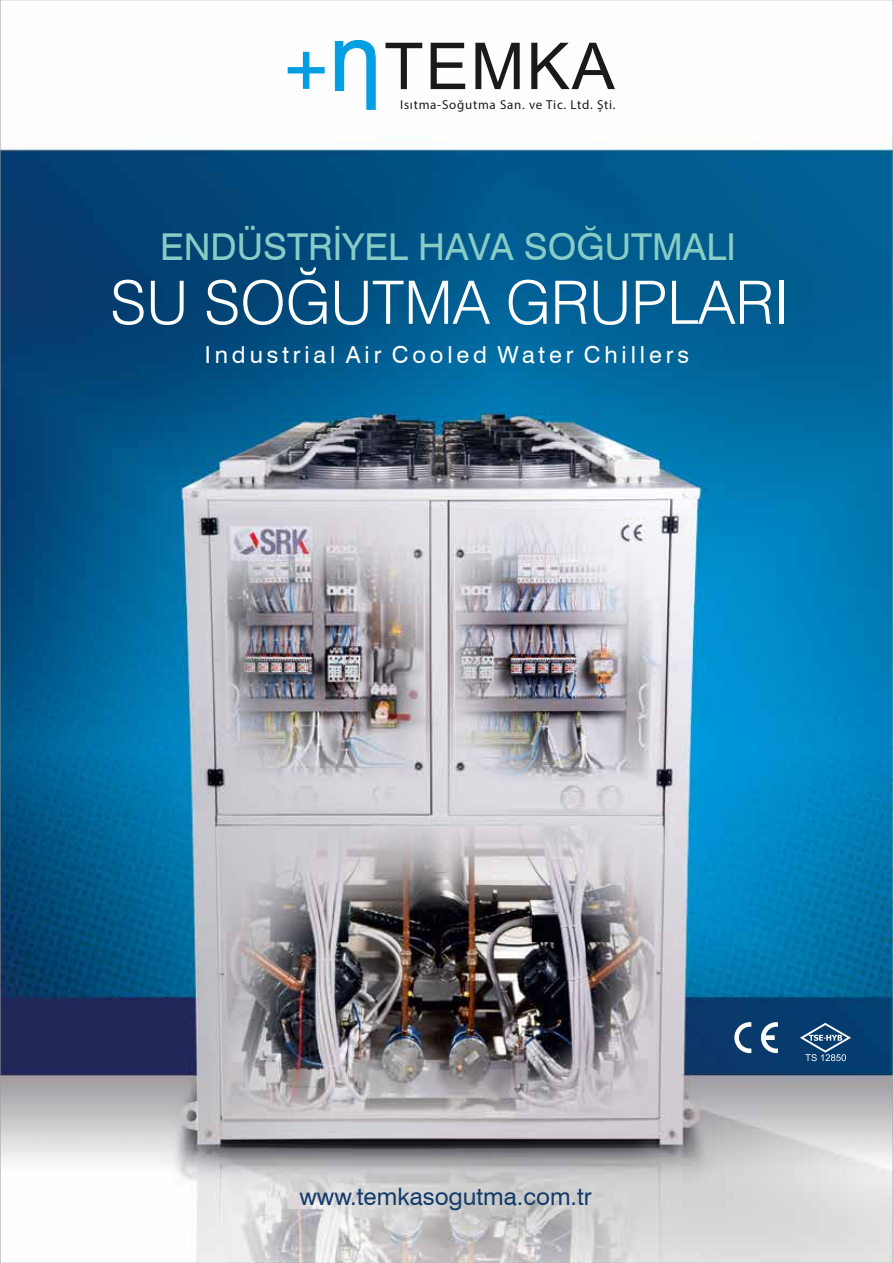
<style>
.page{position:relative;width:893px;height:1263px;background:#fff}
.page>*{position:absolute;margin:0;border:0;box-sizing:border-box;transform-origin:0 0}
.t1{font:64.8px "Kobaniisnotalone";letter-spacing:.03em;color:#1a1a18}
.t2{font:300 59.85px "Swiss 721 BT";color:#fff}
.t3{font:37.05px "Swiss 721 BT";color:#89ccc6}
.t4{font:24px "Swiss 721 BT";color:#143b6b}
.t5{font:23.4px "Swiss 721 BT";letter-spacing:.165em;color:#fff}
.t6{font:13.05px "Myriad Pro";letter-spacing:.055em;color:#1a1a18}
</style>
<div class="page">
<img style="left:2px;top:39px;width:889px;height:1222px">
<svg style="left:734px;top:1022px;width:17px;height:31px"></svg>
<svg style="left:761px;top:1022px;width:17px;height:31px"></svg>
<svg style="left:800px;top:1023px;width:51px;height:38px;background:#37638b"></svg>
<svg style="left:334px;top:40px;width:42px;height:70px"></svg>
<svg style="left:288px;top:52px;width:37px;height:37px"></svg>
<h1 class="t1" style="left:384px;top:28px;width:232px">TEMKA</h1>
<p class="t6" style="left:400px;top:97px;width:217px">Isıtma-Soğutma San. ve Tic. Ltd. Şti.</p>
<h3 class="t3" style="left:160px;top:225px;width:577px">ENDÜSTRİYEL HAVA SOĞUTMALI</h3>
<h2 class="t2" style="left:110px;top:266px;width:679px">SU SOĞUTMA GRUPLARI</h2>
<p class="t5" style="left:205px;top:340px;width:486px">Industrial Air Cooled Water Chillers</p>
<p class="t4" style="left:299px;top:1182px;width:294px">www.temkasogutma.com.tr</p>
</div>
